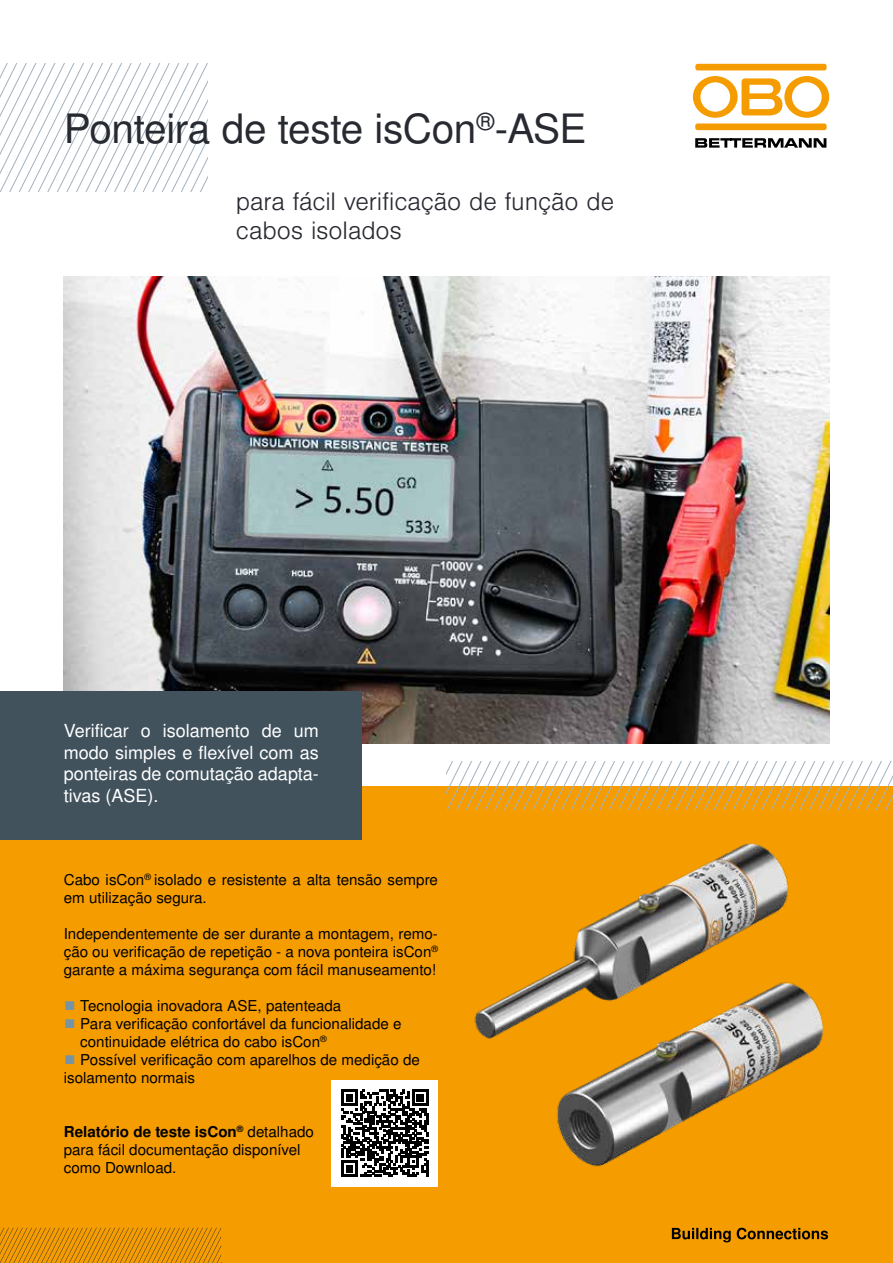
<style>
.page{position:relative;width:893px;height:1263px;background:#fff}
.page>*{position:absolute;margin:0;border:0;box-sizing:border-box;transform-origin:0 0}
.t1{font:40.5px "Nimbus San LOT";letter-spacing:-.01em;color:#282a31}
.t2{font:300 24px/28.8px "Nimbus San LOT";letter-spacing:-.005em;color:#282a31}
.t3{font:18px/21.6px "Nimbus San LOT";color:#fff;text-align:justify}
.t4{font:15px/18px "Nimbus San LOT";color:#000}
.s1{font-size:12px;color:#7694a4}
.s2{font-weight:700}
</style>
<div class="page">
<div style="left:0;top:787px;width:893px;height:476px;background:#f59c00"></div>
<svg style="left:0;top:64px;width:207px;height:127px"></svg>
<img style="left:64px;top:276px;width:765px;height:467px">
<svg style="left:0;top:1228px;width:221px;height:35px"></svg>
<div style="left:695px;top:123px;width:132px;height:7px;background:#f59c00;border-radius:2px"></div>
<svg style="left:693px;top:76px;width:136px;height:42px"></svg>
<div style="left:695px;top:64px;width:132px;height:6px;background:#f59c00;border-radius:2px"></div>
<svg style="left:695px;top:138px;width:131px;height:10px"></svg>
<div style="left:0;top:691px;width:361px;height:149px;background:#41525d"></div>
<svg style="left:446px;top:761px;width:447px;height:48px"></svg>
<img style="left:455px;top:765px;width:353px;height:274px">
<img style="left:510px;top:893px;width:319px;height:350px">
<div style="left:332px;top:1080px;width:106px;height:106px;background:#fff"></div>
<svg style="left:341px;top:1089px;width:88px;height:88px"></svg>
<hr style="left:426px;top:1160px;width:3px;height:17px;background:#000">
<h1 class="t1" style="left:64px;top:104px;width:524px">Ponteira de teste isCon<sup>®</sup>-ASE</h1>
<h2 class="t2" style="left:236px;top:188px;width:380px">para fácil verificação de função de cabos isolados</h2>
<p class="t3" style="left:64px;top:720px;width:257px">Verificar o isolamento de um modo simples e flexível com as ponteiras de comutação adapta&shy;tivas (ASE).</p>
<p class="t4" style="left:64px;top:871px;width:376px">Cabo isCon<sup>®</sup> isolado e resistente a alta tensão sempre em utilização segura.</p>
<p class="t4" style="left:64px;top:925px;width:376px;text-align:justify">Independentemente de ser durante a montagem, remo&shy;ção ou verificação de repetição - a nova ponteira isCon<sup>® </sup>garante a máxima segurança com fácil manuseamento!</p>
<p class="t4" style="left:64px;top:997px;width:279px"><span class="s1">■</span> Tecnologia inovadora ASE, patenteada</p>
<p class="t4" style="left:80px;top:1015px;width:323px;text-indent:-16px"><span class="s1">■</span> Para verificação confortável da funcionalidade e continuidade elétrica do cabo isCon<sup>®</sup></p>
<p class="t4" style="left:64px;top:1051px;width:358px"><span class="s1">■</span> Possível verificação com aparelhos de medição de isolamento normais</p>
<p class="t4" style="left:64px;top:1123px;width:252px"><span class="s2">Relatório de teste isCon</span><sup>®</sup> detalhado para fácil documentação disponível como Download.</p>
</div>
